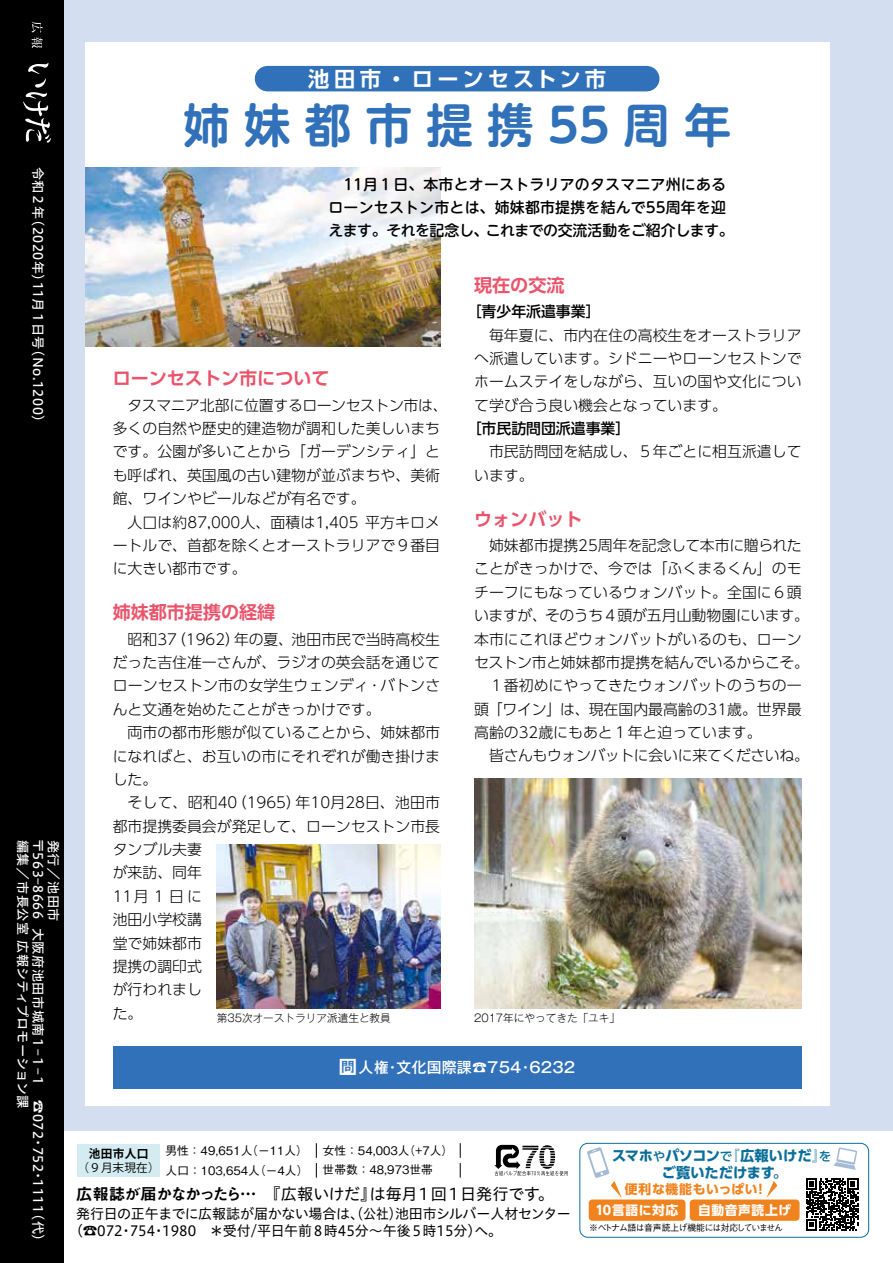
<style>
.page{position:relative;width:893px;height:1263px;background:#fff}
.page>*{position:absolute;margin:0;border:0;box-sizing:border-box;transform-origin:0 0}
.t1{font:700 46.8px "UD Shin M Go Pr 6 De";letter-spacing:.3em;color:#3071b9}
.t2{font:700 21.3px "UD Shin Go Pr 6 De";letter-spacing:.19em;color:#fff}
.t3{font:700 18px "UD Shin Go Pr 6 De";color:#e9546b}
.t4{font:16.2px "Midashi Go Pro MB31";letter-spacing:-.08em;color:#000}
.t5{font:16.2px "Hiragino UD Sans Std W4";letter-spacing:-.035em;color:#000}
.t6{font:300 14.85px/23.4px "UD Shin Go Pr 6";color:#000}
.t7{font:500 14.85px "UD Shin M Go Pr 6";letter-spacing:.015em;color:#000}
.t8{font:300 14.85px "UD Shin Go Pr 6";letter-spacing:-.03em;color:#000}
.t9{font:300 14.85px "UD Shin Go Pr 6";letter-spacing:-.025em;color:#000}
.t10{font:300 14.85px "UD Shin Go Pr 6";letter-spacing:-.02em;color:#000}
.t11{font:500 14.85px "UD Shin Go Pr 6";color:#000}
.t12{font:500 14.85px "Gothic MB101 Pr 6";letter-spacing:.015em;color:#fff}
.t13{font:500 14.85px "UD Shin M Go Pr 6";letter-spacing:-.02em;color:#000}
.t14{font:500 14.85px "UD Shin M Go Pr 6";letter-spacing:-.035em;color:#000}
.t15{font:700 14.25px "UD Shin Go Pr 6";letter-spacing:-.005em;color:#096e99}
.t16{font:14.1px "Hiragino UD Sans Std W4";letter-spacing:-.005em;color:#000}
.t17{font:14.1px/17px "Hiragino UD Sans Std W4";letter-spacing:-.005em;color:#000;scale:.9 1}
.t18{font:13.2px/15.3px "Hiragino UD Sans Std W5";letter-spacing:.04em;color:#fff}
.t19{font:700 12.9px "UD Shin Go Pr 6";letter-spacing:.06em;color:#f0831e}
.t20{font:700 12.75px "UD Shin Go Pr 6";letter-spacing:.05em;color:#fff}
.t21{font:500 12.45px "UD Shin Go Pr 6";color:#096e99}
.t22{font:500 11.7px/19.4px "Gothic BBB Pro";letter-spacing:.005em;color:#000}
.t23{font:11.7px "Koz Go Pr 6 N";letter-spacing:.015em;color:#000}
.t24{font:700 11.7px "Koz Go Pr 6 N";letter-spacing:.025em;color:#000}
.t25{font:300 10.65px "Gothic MB101 Pr 6";color:#000}
.t26{font:500 9px "Gothic BBB Pro";letter-spacing:-.07em;color:#000}
.s1{font-family:"IKEDA";font-weight:400}
.s2{font-family:"UD Shin Go Pr 6";font-weight:300}
.s3{font-family:"Hiragino UD Sans Std W4"}
.s4{font-weight:500;font-size:12.45px}
.s5{font-weight:700;font-size:14.25px}
</style>
<div class="page">
<div style="left:63px;top:0;width:830px;height:1131px;background:#d3def1"></div>
<div style="left:0;top:0;width:63px;height:1263px;background:#000"></div>
<svg style="left:494px;top:1145px;width:74px;height:31px"></svg>
<div style="left:77px;top:1144px;width:83px;height:33px;background:#d4ecf1"></div>
<svg style="left:32px;top:22px;width:11px;height:26px"></svg>
<svg style="left:23px;top:63px;width:28px;height:80px"></svg>
<div style="left:589px;top:1199px;width:96px;height:22px;background:#f0831e;border-radius:4px"></div>
<div style="left:690px;top:1199px;width:110px;height:22px;background:#f0831e;border-radius:4px"></div>
<div style="left:579px;top:1143px;width:290px;height:94px;border:1px solid #096e99;border-radius:8px"></div>
<svg style="left:766px;top:1181px;width:11px;height:17px"></svg>
<svg style="left:587px;top:1147px;width:35px;height:51px"></svg>
<svg style="left:834px;top:1147px;width:23px;height:23px"></svg>
<svg style="left:806px;top:1178px;width:52px;height:52px"></svg>
<svg style="left:316px;top:1143px;width:1px;height:35px"></svg>
<svg style="left:460px;top:1143px;width:1px;height:35px"></svg>
<div style="left:85px;top:43px;width:744px;height:1063px;background:#fff"></div>
<img style="left:85px;top:168px;width:355px;height:179px">
<img style="left:217px;top:844px;width:223px;height:165px">
<img style="left:474px;top:779px;width:327px;height:230px">
<div style="left:267px;top:66px;width:380px;height:25px;background:#3071b9"></div>
<div style="left:113px;top:1046px;width:688px;height:43px;background:#3071b9"></div>
<p class="t18" style="left:46px;top:167px;width:123px;rotate:90deg">令和２（年 2020年）</p>
<p class="t18" style="left:46px;top:282px;width:69px;rotate:90deg">11月１日号</p>
<p class="t18" style="left:46px;top:343px;width:87px;rotate:90deg">（No.1200(</p>
<p class="t18" style="left:46px;top:839px;width:81px;rotate:90deg">〒563-8666</p>
<p class="t18" style="left:62px;top:840px;width:83px;rotate:90deg">発行／池田市</p>
<p class="t18" style="left:46px;top:840px;width:301px;text-indent:88px;rotate:90deg">大阪府池田市城南１-１-１　☎072編集／市長公室広報シティプロモーション課</p>
<p class="t18" style="left:46px;top:1136px;width:15px;rotate:90deg">・</p>
<p class="t18" style="left:46px;top:1146px;width:27px;rotate:90deg">752</p>
<p class="t18" style="left:46px;top:1169px;width:15px;rotate:90deg">・</p>
<p class="t18" style="left:46px;top:1179px;width:35px;rotate:90deg">1111</p>
<p class="t18" style="left:46px;top:1207px;width:42px;rotate:90deg">（代(</p>
<h2 class="t2" style="left:308px;top:61px;width:299px">池田市・ローンセストン市</h2>
<h1 class="t1" style="left:183px;top:85px;width:550px">姉妹都市提携55周年</h1>
<p class="t7" style="left:343px;top:171px;width:384px">11月1日、本市とオーストラリアのタスマニア州にある</p>
<p class="t7" style="left:328px;top:195px;width:399px">ローンセストン市とは、姉妹都市提携を結んで55周年を迎</p>
<p class="t13" style="left:486px;top:218px;width:249px">これまでの交流活動をご紹介します。</p>
<p class="t14" style="left:328px;top:218px;width:161px">えます。それを記念し、</p>
<p class="t3" style="left:113px;top:364px;width:218px">ローンセストン市について</p>
<p class="t8" style="left:128px;top:393px;width:322px">タスマニア北部に位置するローンセストン市は、</p>
<p class="t6" style="left:113px;top:416px;width:329px">多くの自然や歴史的建造物が調和した美しいまち</p>
<p class="t6" style="left:113px;top:440px;width:329px">です。公園が多いことから「ガーデンシティ」と</p>
<p class="t6" style="left:113px;top:463px;width:329px">も呼ばれ、英国風の古い建物が並ぶまちや、美術</p>
<p class="t6" style="left:113px;top:486px;width:254px">館、ワインやビールなどが有名です。</p>
<p class="t6" style="left:365px;top:510px;width:76px">平方キロメ</p>
<p class="t6" style="left:113px;top:510px;width:329px;text-indent:15px">人口は約87,000人、面積は1,405<br>ートルで、首都を除くとオーストラリアで9番目に大きい都市です。</p>
<p class="t3" style="left:113px;top:598px;width:164px">姉妹都市提携の経緯</p>
<p class="t6" style="left:234px;top:627px;width:207px">年の夏、池田市民で当時高校生</p>
<p class="t6" style="left:171px;top:627px;width:70px">（1962）</p>
<p class="t6" style="left:113px;top:627px;width:329px;text-indent:15px">昭和37<br>だった吉住准一さんが、ラジオの英会話を通じてローンセストン市の女学生ウェンディ･バトンさんと文通を始めたことがきっかけです。</p>
<p class="t6" style="left:128px;top:720px;width:314px">両市の都市形態が似ていることから、姉妹都市</p>
<p class="t6" style="left:113px;top:744px;width:329px">になればと、お互いの市にそれぞれが働き掛けま</p>
<p class="t6" style="left:113px;top:767px;width:46px">した。</p>
<p class="t6" style="left:296px;top:790px;width:146px">年10月28日、池田市</p>
<p class="t6" style="left:232px;top:790px;width:71px">（1965）</p>
<p class="t6" style="left:113px;top:790px;width:329px;text-indent:15px">そして、昭和40<br>都市提携委員会が発足して、ローンセストン市長タンブル夫妻<br>が来訪、同年<br>11月1日に<br>池田小学校講<br>堂で姉妹都市<br>提携の調印式<br>が行われまし<br>た。</p>
<p class="t25" style="left:217px;top:1009px;width:176px">第35次オーストラリア派遣生と教員</p>
<p class="t3" style="left:474px;top:270px;width:92px">現在の交流</p>
<p class="t11" style="left:467px;top:299px;width:135px">［青少年派遣事業[</p>
<p class="t6" style="left:474px;top:323px;width:329px;text-align:justify;text-indent:15px">毎年夏に、市内在住の高校生をオーストラリアへ派遣しています。シドニーやローンセストンでホームステイをしながら、互いの国や文化について学び合う良い機会となっています。</p>
<p class="t11" style="left:467px;top:416px;width:165px">［市民訪問団派遣事業[</p>
<p class="t6" style="left:474px;top:440px;width:329px;text-indent:15px">市民訪問団を結成し、５年ごとに相互派遣しています。</p>
<p class="t3" style="left:474px;top:504px;width:110px">ウォンバット</p>
<p class="t6" style="left:489px;top:533px;width:314px">姉妹都市提携25周年を記念して本市に贈られた</p>
<p class="t6" style="left:474px;top:556px;width:329px">ことがきっかけで、今では「ふくまるくん」のモ</p>
<p class="t6" style="left:474px;top:580px;width:329px">チーフにもなっているウォンバット。全国に６頭</p>
<p class="t9" style="left:474px;top:603px;width:336px">いますが、そのうち４頭が五月山動物園にいます。</p>
<p class="t6" style="left:474px;top:627px;width:329px">本市にこれほどウォンバットがいるのも、ローン</p>
<p class="t10" style="left:474px;top:650px;width:336px">セストン市と姉妹都市提携を結んでいるからこそ。</p>
<p class="t6" style="left:489px;top:673px;width:314px">1番初めにやってきたウォンバットのうちの一</p>
<p class="t6" style="left:474px;top:697px;width:329px">頭「ワイン」は、現在国内最高齢の31歳。世界最</p>
<p class="t6" style="left:474px;top:720px;width:289px">高齢の32歳にもあと1年と迫っています。</p>
<p class="t8" style="left:489px;top:744px;width:321px">皆さんもウォンバットに会いに来てくださいね。</p>
<p class="t25" style="left:474px;top:1009px;width:148px">2017年にやってきた「ユキ「</p>
<p class="t12" style="left:339px;top:1055px;width:51px"><span class="s1">J</span>人権</p>
<p class="t12" style="left:396px;top:1055px;width:126px">文化国際課<span class="s2">☎</span>754</p>
<p class="t12" style="left:529px;top:1055px;width:47px">6232</p>
<p class="t12" style="left:385px;top:1055px;width:16px">・</p>
<p class="t12" style="left:518px;top:1055px;width:16px">・</p>
<p class="t24" style="left:89px;top:1147px;width:61px">池田市人口</p>
<p class="t23" style="left:78px;top:1161px;width:84px">（９月末現在(</p>
<p class="t22" style="left:166px;top:1140px;width:144px">男性：49,651 （人ー11人(人口：103,654 （人ー4人(</p>
<p class="t22" style="left:323px;top:1140px;width:132px;line-height:18.8px">女性：54,003 （人 +7人(世帯数：48,973世帯</p>
<p class="t4" style="left:76px;top:1181px;width:301px">広報誌が届かなかったら…　<span class="s3">『広報いけだ』</span></p>
<p class="t16" style="left:76px;top:1203px;width:496px">発行日の正午までに広報誌が届かない場合は、（公社池田市シルバー人材センター</p>
<p class="t5" style="left:370px;top:1182px;width:186px">は毎月１回１日発行です。</p>
<p class="t17" style="left:162px;top:1205px;width:379px;text-indent:226px">）<br>1980　＊受付/平日午前８時45分～午後５時15分へ）。</p>
<p class="t16" style="left:69px;top:1220px;width:55px">（☎072</p>
<p class="t16" style="left:130px;top:1220px;width:27px">754</p>
<p class="t16" style="left:119px;top:1220px;width:15px">・</p>
<p class="t16" style="left:152px;top:1220px;width:15px">・</p>
<p class="t15" style="left:612px;top:1144px;width:122px">スマホ<span class="s4">や</span>パソコン<span class="s4">で</span></p>
<p class="t15" style="left:725px;top:1144px;width:88px">『広報いけだ</p>
<p class="t21" style="left:812px;top:1146px;width:21px">を<span class="s5">』</span></p>
<p class="t15" style="left:662px;top:1160px;width:115px">ご覧いただけます</p>
<p class="t15" style="left:773px;top:1160px;width:16px">。</p>
<p class="t19" style="left:625px;top:1179px;width:134px">便利な機能もいっぱい</p>
<p class="t26" style="left:589px;top:1221px;width:195px">※ベトナム語は音声読上げ機能には対応していません</p>
<p class="t19" style="left:754px;top:1179px;width:14px">!</p>
<p class="t20" style="left:698px;top:1200px;width:95px">自動音声読上げ</p>
<p class="t20" style="left:595px;top:1200px;width:84px">10言語に対応</p>
</div>
